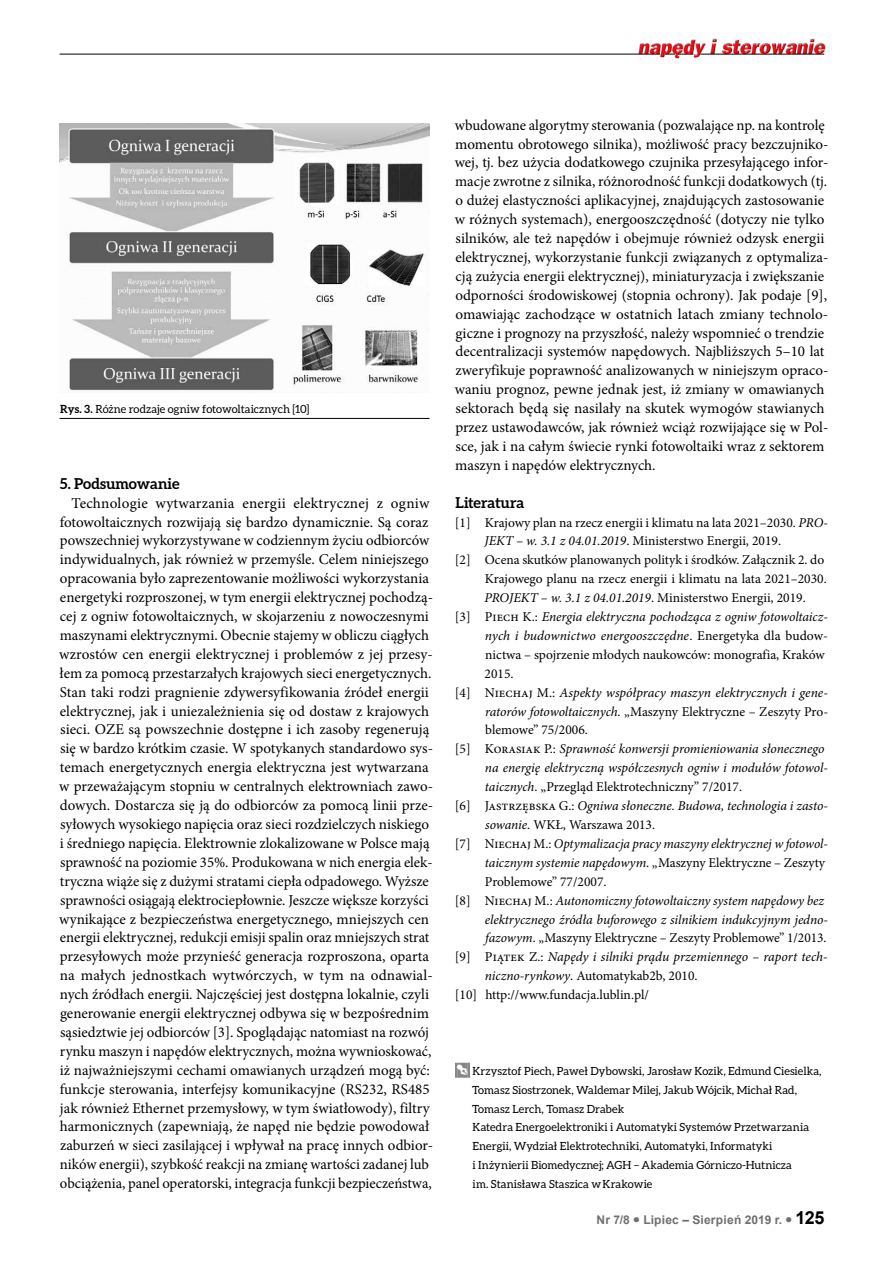
<style>
.page{position:relative;width:893px;height:1263px;background:#fff}
.page>*{position:absolute;margin:0;border:0;box-sizing:border-box;transform-origin:0 0}
.t1{font:15px/18.9px "Minion Pro";color:#000;text-align:center}
.t2{font:700 15px "Aleo";letter-spacing:-.005em;color:#000}
.t3{font:13.5px "Minion Pro";color:#000}
.t4{font:italic 13.5px "Minion Pro";letter-spacing:-.005em;color:#000}
.t5{font:700 12px "Arial";letter-spacing:.02em;color:#706f6f}
.t6{font:11.25px/18.9px "Aleo";letter-spacing:.005em;color:#000}
.s1{font-weight:700}
.s2{font-style:italic}
.s3{font-style:normal}
.s4{font-size:18px;color:#000}
</style>
<div class="page">
<img style="left:636px;top:38px;width:190px;height:21px">
<hr style="left:60px;top:54px;width:600px;height:1px;background:#000">
<svg style="left:665px;top:54px;width:28px;height:1px"></svg>
<hr style="left:700px;top:54px;width:124px;height:1px;background:#000">
<hr style="left:60px;top:418px;width:369px;height:1px;background:#000">
<img style="left:60px;top:123px;width:369px;height:268px">
<svg style="left:455px;top:1063px;width:15px;height:15px"></svg>
<p class="t6" style="left:60px;top:400px;width:251px"><span class="s1">Rys. 3.</span> Różne rodzaje ogniw fotowoltaicznych [10]</p>
<p class="t2" style="left:60px;top:475px;width:121px">5. Podsumowanie</p>
<p class="t1" style="left:59px;top:493px;width:375px">Technologie wytwarzania energii elektrycznej z ogniw fotowoltaicznych rozwijają się bardzo dynamicznie. Są coraz powszechniej wykorzystywane w codziennym życiu odbiorców indywidualnych, jak również w przemyśle. Celem niniejszego opracowania było zaprezentowanie możliwości wykorzystania energetyki rozproszonej, w tym energii elektrycznej pochodzą&shy;cej z ogniw fotowoltaicznych, w skojarzeniu z nowoczesnymi maszynami elektrycznymi. Obecnie stajemy w obliczu ciągłych wzrostów cen energii elektrycznej i problemów z jej przesy&shy;łem za pomocą przestarzałych krajowych sieci energetycznych.<br>Stan taki rodzi pragnienie zdywersyfikowania źródeł energii elektrycznej, jak i uniezależnienia się od dostaw z krajowych sieci. OZE są powszechnie dostępne i ich zasoby regenerują się w bardzo krótkim czasie. W spotykanych standardowo sys&shy;temach energetycznych energia elektryczna jest wytwarzana w przeważającym stopniu w centralnych elektrowniach zawo&shy;dowych. Dostarcza się ją do odbiorców za pomocą linii prze&shy;syłowych wysokiego napięcia oraz sieci rozdzielczych niskiego i średniego napięcia. Elektrownie zlokalizowane w Polsce mają sprawność na poziomie 35%. Produkowana w nich energia elek&shy;tryczna wiąże się z dużymi stratami ciepła odpadowego. Wyższe sprawności osiągają elektrociepłownie. Jeszcze większe korzyści wynikające z bezpieczeństwa energetycznego, mniejszych cen energii elektrycznej, redukcji emisji spalin oraz mniejszych strat przesyłowych może przynieść generacja rozproszona, oparta na małych jednostkach wytwórczych, w tym na odnawial&shy;nych źródłach energii. Najczęściej jest dostępna lokalnie, czyli generowanie energii elektrycznej odbywa się w bezpośrednim sąsiedztwie jej odbiorców [3]. Spoglądając natomiast na rozwój rynku maszyn i napędów elektrycznych, można wywnioskować, iż najważniejszymi cechami omawianych urządzeń mogą być: funkcje sterowania, interfejsy komunikacyjne (RS232, RS485 jak również Ethernet przemysłowy, w tym światłowody), filtry harmonicznych (zapewniają, że napęd nie będzie powodował zaburzeń w sieci zasilającej i wpływał na pracę innych odbior&shy;ników energii), szybkość reakcji na zmianę wartości zadanej lub obciążenia, panel operatorski, integracja funkcji bezpieczeństwa,</p>
<p class="t1" style="left:455px;top:115px;width:375px;text-align:left">wbudowane algorytmy sterowania (pozwalające np. na kontrolę momentu obrotowego silnika), możliwość pracy bezczujniko&shy;wej, tj. bez użycia dodatkowego czujnika przesyłającego infor&shy;macje zwrotne z silnika, różnorodność funkcji dodatkowych (tj. o dużej elastyczności aplikacyjnej, znajdujących zastosowanie w różnych systemach), energooszczędność (dotyczy nie tylko silników, ale też napędów i obejmuje również odzysk energii elektrycznej, wykorzystanie funkcji związanych z optymaliza&shy;cją zużycia energii elektrycznej), miniaturyzacja i zwiększanie odporności środowiskowej (stopnia ochrony). Jak podaje [9], omawiając zachodzące w ostatnich latach zmiany technolo&shy;giczne i prognozy na przyszłość, należy wspomnieć o trendzie decentralizacji systemów napędowych. Najbliższych 5–10 lat zweryfikuje poprawność analizowanych w niniejszym opraco&shy;waniu prognoz, pewne jednak jest, iż zmiany w omawianych sektorach będą się nasilały na skutek wymogów stawianych przez ustawodawców, jak również wciąż rozwijające się w Pol&shy;sce, jak i na całym świecie rynki fotowoltaiki wraz z sektorem maszyn i napędów elektrycznych.</p>
<p class="t2" style="left:455px;top:494px;width:70px">Literatura</p>
<p class="t3" style="left:455px;top:513px;width:375px">[1] Krajowy plan na rzecz energii i klimatu na lata 2021–2030. <span class="s2">PRO-</span></p>
<p class="t3" style="left:484px;top:532px;width:298px"><span class="s2">JEKT – w. 3.1 z 04.01.2019</span>. Ministerstwo Energii, 2019.</p>
<p class="t3" style="left:455px;top:551px;width:371px">[2] Ocena skutków planowanych polityk i środków. Załącznik 2. do</p>
<p class="t3" style="left:485px;top:570px;width:343px">Krajowego planu na rzecz energii i klimatu na lata 2021–2030.</p>
<p class="t3" style="left:484px;top:589px;width:323px"><span class="s2">PROJEKT – w. 3.1 z 04.01.2019</span>. Ministerstwo Energii, 2019.</p>
<p class="t4" style="left:455px;top:607px;width:374px"><span class="s3">[3] Piech K.:</span> Energia elektryczna pochodząca z ogniw fotowoltaicz-</p>
<p class="t4" style="left:485px;top:626px;width:345px">nych i budownictwo energooszczędne<span class="s3">. Energetyka dla budow-</span></p>
<p class="t3" style="left:485px;top:645px;width:341px">nictwa – spojrzenie młodych naukowców: monografia, Kraków</p>
<p class="t3" style="left:485px;top:664px;width:30px">2015.</p>
<p class="t4" style="left:455px;top:683px;width:375px"><span class="s3">[4] Niechaj M.:</span> Aspekty współpracy maszyn elektrycznych i gene-</p>
<p class="t3" style="left:485px;top:702px;width:345px"><span class="s2">ratorów fotowoltaicznych</span>. „Maszyny Elektryczne – Zeszyty Pro-</p>
<p class="t3" style="left:485px;top:721px;width:104px">blemowe” 75/2006.</p>
<p class="t4" style="left:455px;top:740px;width:371px"><span class="s3">[5] Korasiak P.:</span> Sprawność konwersji promieniowania słonecznego</p>
<p class="t4" style="left:485px;top:759px;width:344px">na energię elektryczną współczesnych ogniw i modułów fotowol-</p>
<p class="t3" style="left:485px;top:778px;width:259px"><span class="s2">taicznych</span>. „Przegląd Elektrotechniczny” 7/2017.</p>
<p class="t4" style="left:455px;top:796px;width:375px"><span class="s3">[6] Jastrzębska G.:</span> Ogniwa słoneczne. Budowa, technologia i zasto-</p>
<p class="t3" style="left:485px;top:816px;width:172px"><span class="s2">sowanie</span>. WKŁ, Warszawa 2013.</p>
<p class="t4" style="left:455px;top:834px;width:374px"><span class="s3">[7] Niechaj M.:</span> Optymalizacja pracy maszyny elektrycznej w fotowol-</p>
<p class="t3" style="left:485px;top:853px;width:342px"><span class="s2">taicznym systemie napędowym</span>. „Maszyny Elektryczne – Zeszyty</p>
<p class="t3" style="left:485px;top:872px;width:123px">Problemowe” 77/2007.</p>
<p class="t4" style="left:455px;top:891px;width:371px"><span class="s3">[8] Niechaj M.:</span> Autonomiczny fotowoltaiczny system napędowy bez</p>
<p class="t4" style="left:485px;top:910px;width:344px">elektrycznego źródła buforowego z silnikiem indukcyjnym jedno-</p>
<p class="t3" style="left:485px;top:929px;width:343px"><span class="s2">fazowym</span>. „Maszyny Elektryczne – Zeszyty Problemowe” 1/2013.</p>
<p class="t4" style="left:455px;top:948px;width:374px"><span class="s3">[9] Piątek Z.:</span> Napędy i silniki prądu przemiennego – raport tech-</p>
<p class="t3" style="left:485px;top:967px;width:214px"><span class="s2">niczno-rynkowy</span>. Automatykab2b, 2010.</p>
<p class="t3" style="left:455px;top:986px;width:196px">[10] http://www.fundacja.lublin.pl/</p>
<p class="t6" style="left:472px;top:1061px;width:351px">Krzysztof Piech, Paweł Dybowski, Jarosław Kozik, Edmund Ciesielka, Tomasz Siostrzonek, Waldemar Milej, Jakub Wójcik, Michał Rad, Tomasz Lerch, Tomasz Drabek<br>Katedra Energoelektroniki i Automatyki Systemów Przetwarzania Energii, Wydział Elektrotechniki, Automatyki, Informatyki<br>i Inżynierii Biomedycznej; AGH – Akademia Górniczo-Hutnicza<br>im. Stanisława Staszica w Krakowie</p>
<p class="t5" style="left:597px;top:1212px;width:230px">Nr 7/8 ● Lipiec – Sierpień 2019 r. ● <span class="s4">125</span></p>
</div>
